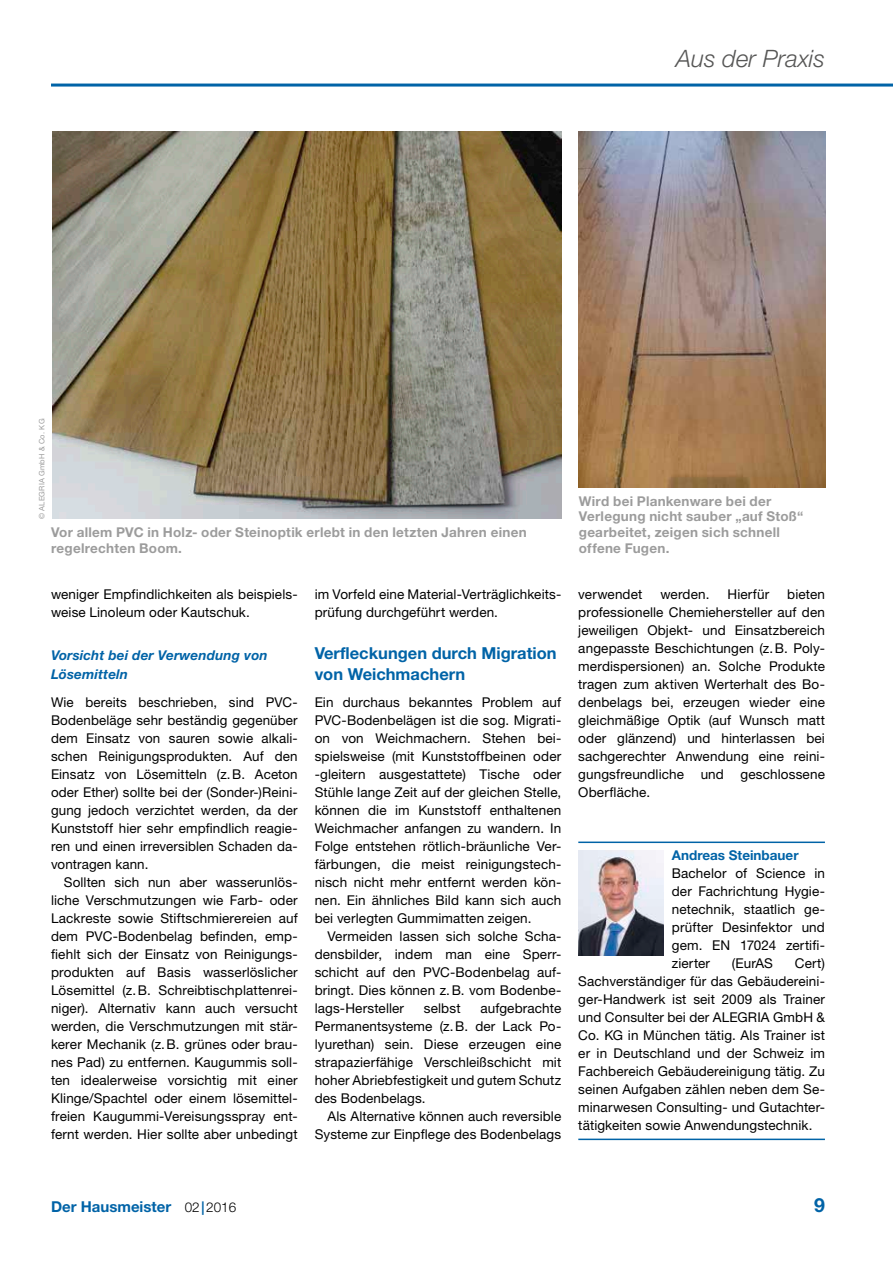
<style>
.page{position:relative;width:893px;height:1263px;background:#fff}
.page>*{position:absolute;margin:0;border:0;box-sizing:border-box;transform-origin:0 0}
.t1{font:italic 300 24px "Helvetica Neue LT Std";color:#565655}
.t2{font:700 19.5px "Helvetica Neue LT Std";color:#0063a7}
.t3{font:700 16.5px/21px "Helvetica Neue LT Std";color:#0063a7}
.t4{font:700 15px "Helvetica Neue LT Std";color:#0063a7}
.t5{font:13.5px/18px "Helvetica Neue LT Std";letter-spacing:.01em;color:#000;text-align:justify}
.t6{font:700 13.5px/15.8px "Helvetica Neue LT Std";letter-spacing:.02em;color:#9c9c9c}
.t7{font:italic 700 13.5px/19.5px "Helvetica Neue LT Std";letter-spacing:.01em;color:#0063a7}
.t8{font:700 13.5px "Helvetica Neue LT Std";color:#0063a7}
.t9{font:7.5px "Helvetica Neue LT Std";letter-spacing:.02em;color:#9c9c9c}
.s1{font-weight:300;font-size:13.5px;color:#000}
.s2{font-size:13.5px}
</style>
<div class="page">
<hr style="left:51px;top:84px;width:842px;height:3px;background:#0063a7">
<img style="left:52px;top:132px;width:510px;height:387px">
<img style="left:579px;top:132px;width:246px;height:355px">
<hr style="left:578px;top:841px;width:247px;height:2px;background:#0063a7">
<hr style="left:578px;top:1138px;width:247px;height:2px;background:#0063a7">
<img style="left:578px;top:850px;width:85px;height:106px">
<h1 class="t1" style="left:676px;top:44px;width:150px">Aus der Praxis</h1>
<p class="t9" style="left:38px;top:519px;width:102px;rotate:-90deg">© ALEGRIA GmbH &amp; Co. KG</p>
<p class="t6" style="left:51px;top:524px;width:477px">Vor allem PVC in Holz- oder Steinoptik erlebt in den letzten Jahren einen regelrechten Boom.</p>
<p class="t5" style="left:51px;top:585px;width:248px">weniger Empfindlichkeiten als beispiels&shy;weise Linoleum oder Kautschuk.</p>
<p class="t7" style="left:51px;top:645px;width:218px">Vorsicht bei der Verwendung von<br>Lösemitteln</p>
<p class="t5" style="left:51px;top:693px;width:248px">Wie bereits beschrieben, sind PVC-Bodenbeläge sehr beständig gegenüber dem Einsatz von sauren sowie alkali&shy;schen Reinigungsprodukten. Auf den Einsatz von Lösemitteln (z.B. Aceton oder Ether) sollte bei der (Sonder-)Reini&shy;gung jedoch verzichtet werden, da der Kunststoff hier sehr empfindlich reagie&shy;ren und einen irreversiblen Schaden da&shy;vontragen kann.</p>
<p class="t5" style="left:51px;top:873px;width:248px;text-indent:13px">Sollten sich nun aber wasserunlös&shy;liche Verschmutzungen wie Farb- oder Lackreste sowie Stiftschmierereien auf dem PVC-Bodenbelag befinden, emp&shy;fiehlt sich der Einsatz von Reinigungs&shy;produkten auf Basis wasserlöslicher Lösemittel (z.B. Schreibtischplattenrei&shy;niger). Alternativ kann auch versucht werden, die Verschmutzungen mit stär&shy;kerer Mechanik (z.B. grünes oder brau&shy;nes Pad) zu entfernen. Kaugummis soll&shy;ten idealerweise vorsichtig mit einer Klinge/Spachtel oder einem lösemittel&shy;freien Kaugummi-Vereisungsspray ent&shy;fernt werden. Hier sollte aber unbedingt</p>
<p class="t5" style="left:315px;top:585px;width:248px">im Vorfeld eine Material-Verträglichkeits&shy;prüfung durchgeführt werden.</p>
<p class="t3" style="left:315px;top:642px;width:243px">Verfleckungen durch Migration von Weichmachern</p>
<p class="t5" style="left:315px;top:693px;width:248px">Ein durchaus bekanntes Problem auf PVC-Bodenbelägen ist die sog. Migrati&shy;on von Weichmachern. Stehen bei&shy;spielsweise (mit Kunststoffbeinen oder -gleitern ausgestattete) Tische oder Stühle lange Zeit auf der gleichen Stelle, können die im Kunststoff enthaltenen Weichmacher anfangen zu wandern. In Folge entstehen rötlich-bräunliche Ver&shy;färbungen, die meist reinigungstech&shy;nisch nicht mehr entfernt werden kön&shy;nen. Ein ähnliches Bild kann sich auch bei verlegten Gummimatten zeigen.</p>
<p class="t5" style="left:315px;top:927px;width:248px;text-indent:13px">Vermeiden lassen sich solche Scha&shy;densbilder, indem man eine Sperr&shy;schicht auf den PVC-Bodenbelag auf&shy;bringt. Dies können z.B. vom Bodenbe&shy;lags-Hersteller</p>
<p class="t5" style="left:315px;top:999px;width:248px;text-indent:166px">aufgebrachte Permanentsysteme (z.B. der Lack Po&shy;lyurethan) sein. Diese erzeugen eine strapazierfähige Verschleißschicht mit hoher Abriebfestigkeit und gutem Schutz des Bodenbelags.</p>
<p class="t5" style="left:315px;top:1107px;width:248px;text-align:right">Als Alternative können auch reversible<br>Systeme zur Einpflege des Bodenbelags</p>
<p class="t5" style="left:424px;top:999px;width:38px">selbst</p>
<p class="t6" style="left:579px;top:493px;width:226px">Wird bei Plankenware bei der<br>Verlegung nicht sauber „auf Stoß“ gearbeitet, zeigen sich schnell offene Fugen.</p>
<p class="t5" style="left:578px;top:585px;width:66px">verwendet</p>
<p class="t5" style="left:660px;top:585px;width:51px">werden.</p>
<p class="t5" style="left:727px;top:585px;width:43px">Hierfür</p>
<p class="t5" style="left:578px;top:585px;width:248px;text-indent:209px">bieten professionelle Chemiehersteller auf den jeweiligen Objekt- und Einsatzbereich angepasste Beschichtungen (z.B. Poly&shy;merdispersionen) an. Solche Produkte tragen zum aktiven Werterhalt des Bo&shy;denbelags bei, erzeugen wieder eine gleichmäßige Optik (auf Wunsch matt oder glänzend) und hinterlassen bei sachgerechter Anwendung eine reini&shy;gungsfreundliche und geschlossene Oberfläche.</p>
<p class="t8" style="left:672px;top:847px;width:128px">Andreas Steinbauer</p>
<p class="t5" style="left:672px;top:864px;width:155px">Bachelor of Science in der Fachrichtung Hygie&shy;netechnik, staatlich ge&shy;prüfter Desinfektor und gem. EN 17024 zertifi&shy;zierter</p>
<p class="t5" style="left:578px;top:954px;width:248px;text-indent:217px">Cert)<br>Sachverständiger für das Gebäudereini&shy;ger-Handwerk ist seit 2009 als Trainer und Consulter bei der ALEGRIA GmbH &amp; Co. KG in München tätig. Als Trainer ist er in Deutschland und der Schweiz im Fachbereich Gebäudereinigung tätig. Zu seinen Aufgaben zählen neben dem Se&shy;minarwesen Consulting- und Gutachter&shy;tätigkeiten sowie Anwendungstechnik.</p>
<p class="t5" style="left:732px;top:954px;width:43px">(EurAS</p>
<p class="t4" style="left:51px;top:1197px;width:187px">Der Hausmeister <span class="s1">02</span><span class="s2">|</span><span class="s1">2016</span></p>
<h2 class="t2" style="left:814px;top:1193px;width:12px">9</h2>
</div>
